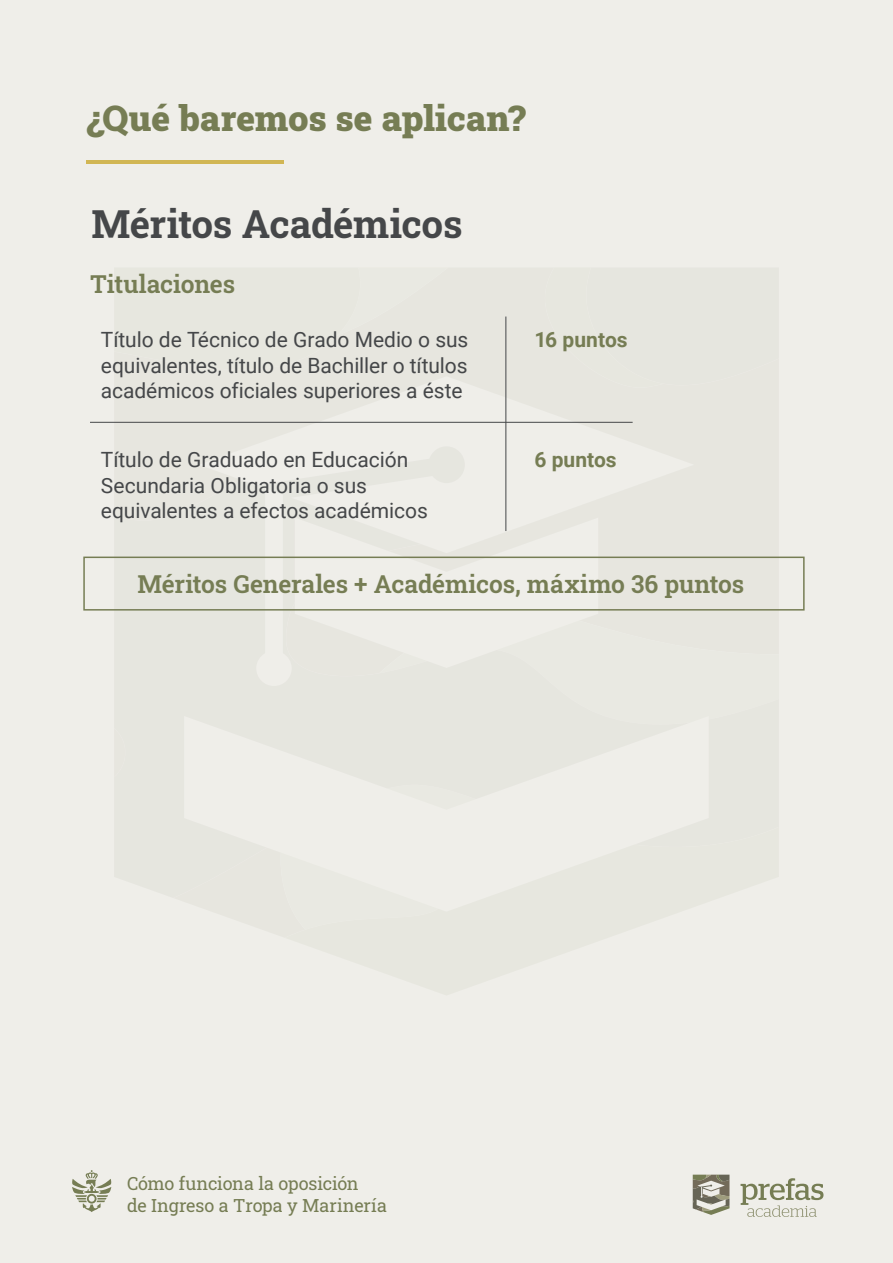
<style>
.page{position:relative;width:893px;height:1263px;background:#efeee9}
.page>*{position:absolute;margin:0;border:0;box-sizing:border-box;transform-origin:0 0}
.t1{font:700 38.55px "Roboto Slab";letter-spacing:-.01em;color:#454749}
.t2{font:900 36px "Roboto Slab";letter-spacing:-.005em;color:#767d54}
.t3{font:600 24.75px "Roboto Slab";letter-spacing:-.005em;color:#767d54}
.t4{font:21px/25.2px "Roboto";letter-spacing:-.005em;color:#454749;text-align:justify}
.t5{font:700 21px "Roboto";color:#767d54}
.t6{font:18px/21.6px "Roboto Slab";letter-spacing:-.005em;color:#767d54}
</style>
<div class="page">
<svg style="left:741px;top:1178px;width:82px;height:39px"></svg>
<svg style="left:693px;top:1175px;width:37px;height:40px"></svg>
<svg style="left:72px;top:1170px;width:39px;height:42px"></svg>
<hr style="left:86px;top:160px;width:197px;height:4px;background:#d1b654">
<hr style="left:505px;top:316px;width:1px;height:215px;background:#454749">
<hr style="left:90px;top:422px;width:543px;height:1px;background:#454749">
<div style="left:83px;top:556px;width:722px;height:54px;border:2px solid #767d54"></div>
<h2 class="t2" style="left:86px;top:93px;width:441px">¿Qué baremos se aplican?</h2>
<h1 class="t1" style="left:92px;top:198px;width:372px">Méritos Académicos</h1>
<p class="t3" style="left:90px;top:268px;width:147px">Titulaciones</p>
<p class="t4" style="left:101px;top:326px;width:369px">Título de Técnico de Grado Medio o sus equivalentes, título de Bachiller o títulos académicos oficiales superiores a éste</p>
<p class="t5" style="left:534px;top:325px;width:95px">16 puntos</p>
<p class="t4" style="left:101px;top:446px;width:328px;text-align:left">Título de Graduado en Educación<br>Secundaria Obligatoria o sus equivalentes a efectos académicos</p>
<p class="t5" style="left:534px;top:445px;width:84px">6 puntos</p>
<p class="t3" style="left:138px;top:567px;width:608px">Méritos Generales + Académicos, máximo 36 puntos</p>
<p class="t6" style="left:127px;top:1172px;width:261px">Cómo funciona la oposición<br>de Ingreso a Tropa y Marinería</p>
</div>
